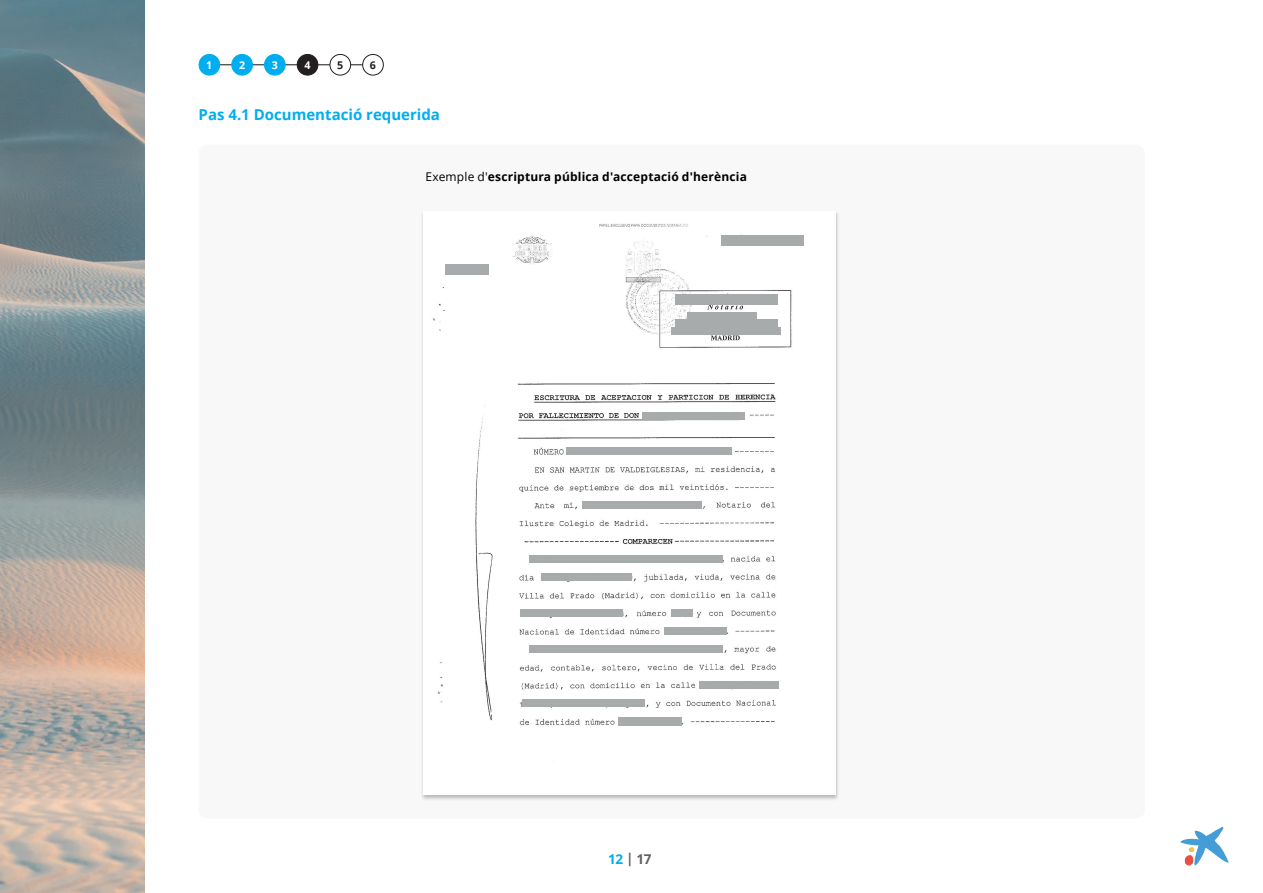
<style>
.page{position:relative;width:1263px;height:893px;background:#fff}
.page>*{position:absolute;margin:0;border:0;box-sizing:border-box;transform-origin:0 0}
.t1{font:700 15px "Open Sans";color:#00aeef}
.t2{font:700 13.5px "Open Sans";color:#636366}
.t3{font:700 12px "Open Sans";letter-spacing:.015em;color:#000}
.t4{font:700 10.65px "Open Sans";color:#fff}
.t5{font:700 10.65px "Open Sans";color:#231f20}
.s1{font-weight:400}
.s2{color:#00aeef}
</style>
<div class="page">
<svg style="left:1180px;top:827px;width:48px;height:39px"></svg>
<div style="left:199px;top:145px;width:946px;height:674px;background:#f8f8f8;border-radius:9px"></div>
<img style="left:0;top:0;width:145px;height:893px">
<div style="left:420px;top:210px;width:420px;height:591px;background:#231f20;opacity:.29"></div>
<img style="left:424px;top:211px;width:412px;height:584px">
<div style="left:642px;top:412px;width:103px;height:8px;background:#a8abab"></div>
<div style="left:583px;top:501px;width:119px;height:8px;background:#a8abab"></div>
<div style="left:567px;top:447px;width:165px;height:8px;background:#a8abab"></div>
<div style="left:722px;top:235px;width:82px;height:10px;background:#a8abab"></div>
<div style="left:675px;top:294px;width:103px;height:10px;background:#a8abab"></div>
<div style="left:675px;top:319px;width:103px;height:8px;background:#a8abab"></div>
<div style="left:687px;top:312px;width:70px;height:7px;background:#a8abab"></div>
<div style="left:672px;top:327px;width:109px;height:8px;background:#a8abab"></div>
<div style="left:445px;top:264px;width:43px;height:10px;background:#a8abab"></div>
<div style="left:529px;top:555px;width:194px;height:8px;background:#a8abab"></div>
<div style="left:541px;top:573px;width:90px;height:8px;background:#a8abab"></div>
<div style="left:520px;top:609px;width:103px;height:8px;background:#a8abab"></div>
<div style="left:672px;top:609px;width:21px;height:8px;background:#a8abab"></div>
<div style="left:664px;top:627px;width:63px;height:8px;background:#a8abab"></div>
<div style="left:699px;top:681px;width:80px;height:8px;background:#a8abab"></div>
<div style="left:522px;top:699px;width:122px;height:8px;background:#a8abab"></div>
<div style="left:618px;top:717px;width:64px;height:9px;background:#a8abab"></div>
<div style="left:529px;top:645px;width:194px;height:8px;background:#a8abab"></div>
<hr style="left:213px;top:64px;width:157px;height:1px;background:#231f20">
<div style="left:232px;top:54px;width:20px;height:21px;background:#00aeef;border-radius:50%"></div>
<div style="left:231px;top:54px;width:22px;height:22px;border:1px solid #00aeef;border-radius:50%"></div>
<div style="left:199px;top:54px;width:21px;height:21px;background:#00aeef;border-radius:50%"></div>
<div style="left:199px;top:54px;width:21px;height:22px;border:1px solid #00aeef;border-radius:50%"></div>
<div style="left:264px;top:54px;width:21px;height:21px;background:#00aeef;border-radius:50%"></div>
<div style="left:264px;top:54px;width:22px;height:22px;border:1px solid #00aeef;border-radius:50%"></div>
<div style="left:297px;top:54px;width:21px;height:21px;background:#231f20;border-radius:50%"></div>
<div style="left:297px;top:54px;width:21px;height:22px;border:1px solid #231f20;border-radius:50%"></div>
<div style="left:330px;top:54px;width:21px;height:21px;background:#fff;border-radius:50%"></div>
<div style="left:329px;top:54px;width:22px;height:22px;border:1px solid #231f20;border-radius:50%"></div>
<div style="left:363px;top:54px;width:20px;height:21px;background:#fff;border-radius:50%"></div>
<div style="left:362px;top:54px;width:22px;height:22px;border:1px solid #231f20;border-radius:50%"></div>
<p class="t4" style="left:206px;top:57px;width:8px">1</p>
<p class="t4" style="left:239px;top:57px;width:8px">2</p>
<p class="t4" style="left:272px;top:57px;width:8px">3</p>
<p class="t4" style="left:304px;top:57px;width:8px">4</p>
<p class="t5" style="left:337px;top:57px;width:8px">5</p>
<p class="t5" style="left:370px;top:57px;width:8px">6</p>
<p class="t1" style="left:199px;top:104px;width:243px">Pas 4.1 Documentació requerida</p>
<p class="t3" style="left:425px;top:169px;width:323px"><span class="s1">Exemple d'</span>escriptura pública d'acceptació d'herència</p>
<p class="t2" style="left:608px;top:850px;width:45px"><span class="s2">12</span> | 17</p>
</div>
